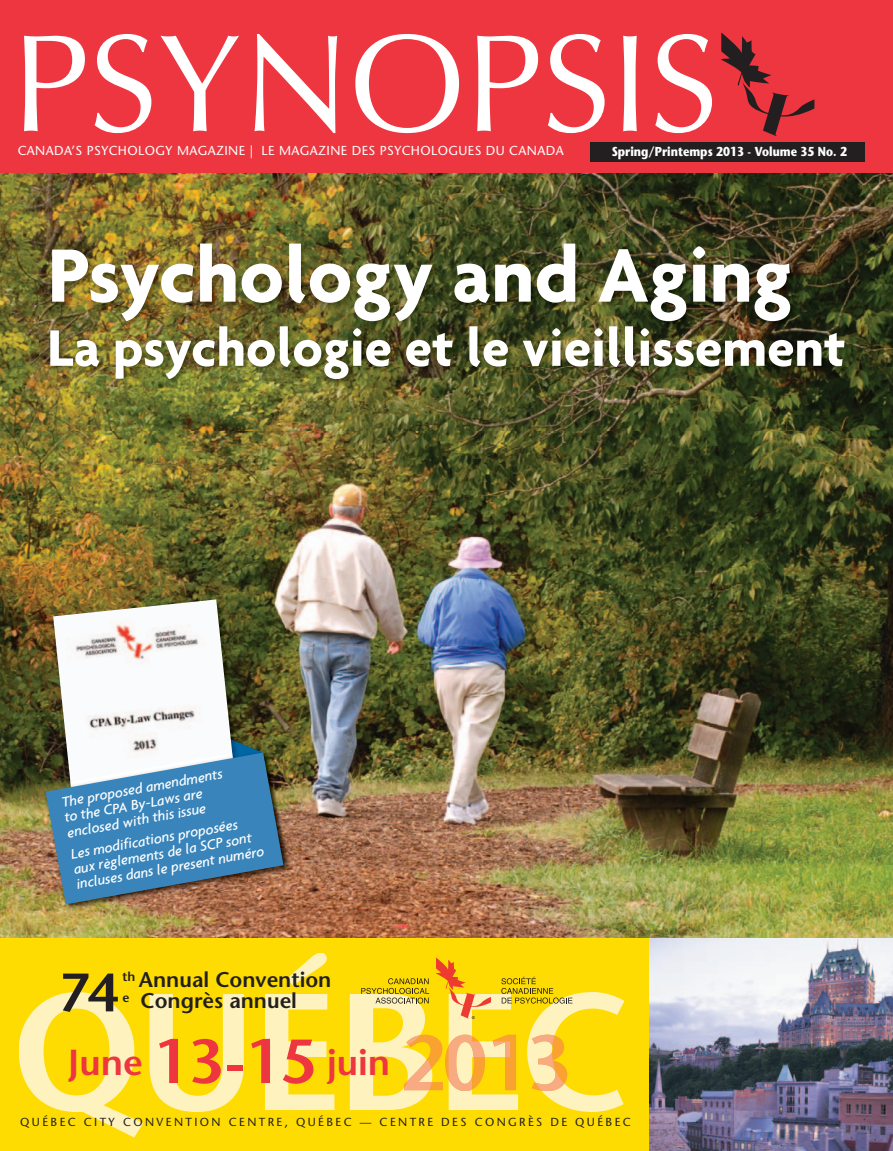
<style>
.page{position:relative;width:893px;height:1151px;background:#fff}
.page>*{position:absolute;margin:0;border:0;box-sizing:border-box;transform-origin:0 0}
.t1{font:138.3px "Optima";color:#fff}
.t2{font:700 81.6px "Agenda";color:#fff}
.t3{font:600 54px "Stone Sans";color:#231f20}
.t4{font:600 36.15px "Stone Sans";color:#ee3640}
.t5{font:600 21.3px "Stone Sans";color:#231f20}
.t6{font:italic 500 15px/15.5px "Agenda";color:#fff}
.t7{font:12.9px "Stone Sans";letter-spacing:.03em;color:#fff}
.t8{font:700 12.9px "Stone Sans";color:#fff;scale:.85 1}
.t9{font:11.7px "Stone Sans";letter-spacing:.205em;color:#231f20}
.s1{font-size:61.95px}
</style>
<div class="page">
<img style="left:0;top:173px;width:893px;height:765px">
<div style="left:0;top:0;width:893px;height:173px;background:#ee3640"></div>
<div style="left:590px;top:142px;width:275px;height:20px;background:#231f20"></div>
<svg style="left:721px;top:32px;width:93px;height:104px"></svg>
<img style="left:40px;top:366px;width:853px;height:64px">
<img style="left:826px;top:305px;width:67px;height:61px">
<img style="left:0;top:216px;width:826px;height:150px">
<img style="left:50px;top:326px;width:380px;height:40px">
<div style="left:0;top:938px;width:893px;height:212px;background:#ffdc01"></div>
<img style="left:649px;top:938px;width:244px;height:212px">
<svg style="left:19px;top:953px;width:605px;height:184px"></svg>
<svg style="left:361px;top:978px;width:68px;height:25px"></svg>
<svg style="left:501px;top:976px;width:71px;height:27px"></svg>
<svg style="left:436px;top:957px;width:55px;height:62px"></svg>
<svg style="left:403px;top:1034px;width:161px;height:57px"></svg>
<img style="left:243px;top:721px;width:40px;height:14px">
<img style="left:47px;top:593px;width:194px;height:142px">
<img style="left:53px;top:599px;width:190px;height:136px">
<img style="left:39px;top:745px;width:258px;height:172px">
<img style="left:283px;top:745px;width:14px;height:139px">
<svg style="left:46px;top:735px;width:237px;height:169px;background:#648da9"></svg>
<h1 class="t1" style="left:12px;top:26px;width:708px">PSYNOPSIS</h1>
<p class="t7" style="left:18px;top:146px;width:547px">CANADA’S PSYCHOLOGY MAGAZINE | LE MAGAZINE DES PSYCHOLOGUES DU CANADA</p>
<p class="t8" style="left:612px;top:146px;width:278px">Spring/Printemps 2013 - Volume 35 No. 2</p>
<h2 class="t2" style="left:48px;top:243px;width:746px">Psychology and Aging</h2>
<p class="t6" style="left:61px;top:795px;width:165px;rotate:-10deg">The proposed amendments to the CPA By-Laws are enclosed with this issue</p>
<p class="t6" style="left:70px;top:847px;width:192px;rotate:-10deg">Les modifications proposées aux règlements de la SCP sont incluses dans le present numéro</p>
<h3 class="t5" style="left:122px;top:971px;width:210px"><sup>th</sup> Annual Convention</h3>
<h3 class="t3" style="left:59px;top:971px;width:61px">74</h3>
<h3 class="t5" style="left:122px;top:992px;width:176px"><sup>e</sup> Congrès annuel</h3>
<h3 class="t4" style="left:68px;top:1047px;width:323px">June <span class="s1">13-15</span> juin</h3>
<p class="t9" style="left:20px;top:1116px;width:612px">QUÉBEC CITY CONVENTION CENTRE, QUÉBEC — CENTRE DES CONGRÈS DE QUÉBEC</p>
</div>
